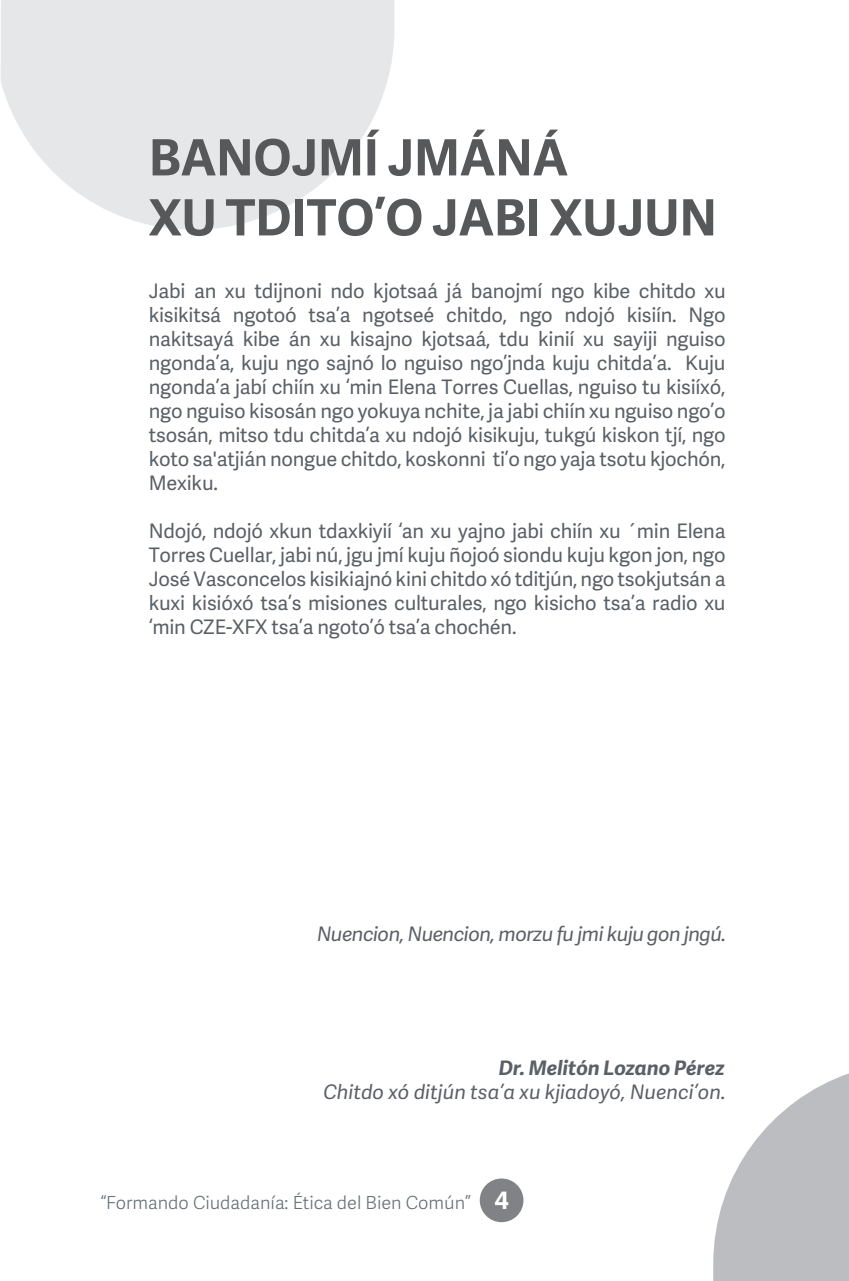
<style>
.page{position:relative;width:849px;height:1281px;background:#fff}
.page>*{position:absolute;margin:0;border:0;box-sizing:border-box;transform-origin:0 0}
.t1{font:700 50px/60px "Adelle Sans";color:#57585a}
.t2{font:20px/24px "Adelle Sans";letter-spacing:-.01em;color:#5b6066;text-align:justify}
.t3{font:italic 20px "Adelle Sans";letter-spacing:-.025em;color:#5b6066}
.t4{font:italic 20px "Adelle Sans";color:#5b6066}
.t5{font:italic 700 20px "Adelle Sans";color:#5b6066}
.t6{font:300 18px "Adelle Sans";color:#667075}
.s1{font-weight:700;font-size:24px;color:#fff}
</style>
<div class="page">
<div style="left:480px;top:1178px;width:43px;height:44px;background:#808285;border-radius:50%"></div>
<svg style="left:1px;top:0;width:393px;height:230px;fill:#e6e7e9"></svg>
<svg style="left:713px;top:1073px;width:136px;height:208px"></svg>
<h1 class="t1" style="left:149px;top:125px;width:569px">BANOJMÍ JMÁNÁ<br>XU TDITO’O JABI XUJUN</h1>
<p class="t2" style="left:149px;top:278px;width:578px">Jabi an xu tdĳnoni ndo kjotsaá já banojmí ngo kibe chitdo xu kisikitsá ngotoó tsa’a ngotseé chitdo, ngo ndojó kisiín. Ngo nakitsayá kibe án xu kisajno kjotsaá, tdu kinií xu sayĳi nguiso ngonda’a, kuju ngo sajnó lo nguiso ngo’jnda kuju chitda’a. Kuju ngonda’a jabí chiín xu ‘min Elena Torres Cuellas, nguiso tu kisiíxó, ngo nguiso kisosán ngo yokuya nchite, ja jabi chiín xu nguiso ngo’o tsosán, mitso tdu chitda’a xu ndojó kisikuju, tukgú kiskon tjí, ngo koto sa'atjián nongue chitdo, koskonni ti’o ngo yaja tsotu kjochón, Mexiku.</p>
<p class="t2" style="left:149px;top:518px;width:578px">Ndojó, ndojó xkun tdaxkiyií ‘an xu yajno jabi chiín xu ´min Elena Torres Cuellar, jabi nú, jgu jmí kuju ñojoó siondu kuju kgon jon, ngo José Vasconcelos kisikiajnó kini chitdo xó tditjún, ngo tsokjutsán a kuxi kisióxó tsa’s misiones culturales, ngo kisicho tsa’a radio xu ‘min CZE-XFX tsa’a ngoto’ó tsa’a chochén.</p>
<p class="t3" style="left:317px;top:920px;width:410px">Nuencion, Nuencion, morzu fu jmi kuju gon jngú.</p>
<p class="t5" style="left:499px;top:1054px;width:227px">Dr. Melitón Lozano Pérez</p>
<p class="t4" style="left:323px;top:1078px;width:404px">Chitdo xó ditjún tsa’a xu kjiadoyó, Nuenci’on.</p>
<p class="t6" style="left:100px;top:1189px;width:410px">“Formando Ciudadanía: Ética del Bien Común” <span class="s1">4</span></p>
</div>
